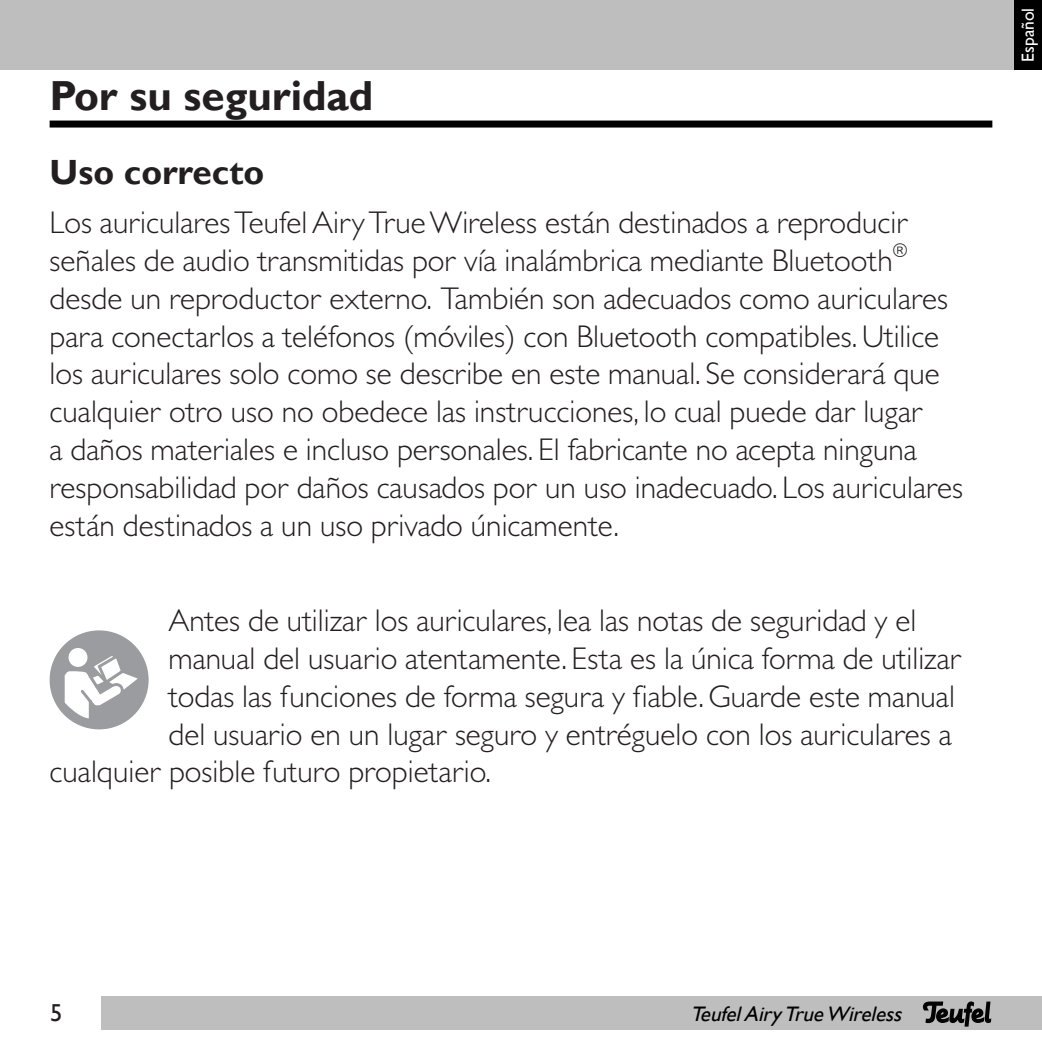
<style>
.page{position:relative;width:1042px;height:1042px;background:#fff}
.page>*{position:absolute;margin:0;border:0;box-sizing:border-box;transform-origin:0 0}
.Heading_1{font:700 42px "Gill Sans";color:#231f20}
.Heading_2{font:700 35px "Gill Sans";color:#231f20}
.Text{font:300 31.5px/37.8px "Gill Sans MT Pro";color:#231f20}
.t1{font:24.5px "Gill Sans";color:#231f20}
.t2{font:italic 21px "Gill Sans";color:#000}
.Text-2{font:300 18.2px "Gill Sans MT Pro";color:#231f20}
.t3{font:17.5px "Gill Sans";color:#fff}
</style>
<div class="page">
<div style="left:0;top:0;width:1015px;height:69px;background:#bebebe"></div>
<div style="left:50px;top:121px;width:942px;height:7px;background:#000"></div>
<div style="left:1014px;top:0;width:28px;height:69px;background:#000"></div>
<div style="left:101px;top:996px;width:941px;height:33px;background:#bebebe"></div>
<svg style="left:923px;top:1001px;width:68px;height:25px"></svg>
<div style="left:50px;top:630px;width:99px;height:99px;background:#9a9c9f;border-radius:50%"></div>
<svg style="left:67px;top:646px;width:22px;height:22px"></svg>
<div style="left:66px;top:645px;width:24px;height:25px;border:3px solid #9a9c9f;border-radius:50%"></div>
<svg style="left:60px;top:650px;width:87px;height:73px"></svg>
<p class="Heading_1" style="left:50px;top:70px;width:325px">Por su seguridad</p>
<p class="Heading_2" style="left:50px;top:151px;width:216px">Uso correcto</p>
<p class="Text" style="left:50px;top:203px;width:860px">Los auriculares Teufel Airy True Wireless están destinados a reproducir señales de audio transmitidas por vía inalámbrica mediante Bluetooth</p>
<p class="Text-2" style="left:893px;top:239px;width:16px">®</p>
<p class="Text" style="left:50px;top:279px;width:915px">desde un reproductor externo. También son adecuados como auriculares para conectarlos a teléfonos (móviles) con Bluetooth compatibles. Utilice los auriculares solo como se describe en este manual. Se considerará que cualquier otro uso no obedece las instrucciones, lo cual puede dar lugar<br>a daños materiales e incluso personales. El fabricante no acepta ninguna responsabilidad por daños causados por un uso inadecuado. Los auriculares están destinados a un uso privado únicamente.</p>
<p class="Text" style="left:168px;top:601px;width:749px">Antes de utilizar los auriculares, lea las notas de seguridad y el</p>
<p class="Text" style="left:168px;top:639px;width:795px">manual del usuario atentamente. Esta es la única forma de utilizar</p>
<p class="Text" style="left:168px;top:677px;width:788px">todas las funciones de forma segura y fiable. Guarde este manual</p>
<p class="Text" style="left:168px;top:714px;width:785px">del usuario en un lugar seguro y entréguelo con los auriculares a</p>
<p class="Text" style="left:50px;top:752px;width:443px">cualquier posible futuro propietario.</p>
<p class="t3" style="left:1018px;top:62px;width:55px;rotate:-90deg">Español</p>
<p class="t1" style="left:50px;top:999px;width:14px">5</p>
<p class="t2" style="left:690px;top:1002px;width:218px">TeufelAiryTrueWireless</p>
</div>
